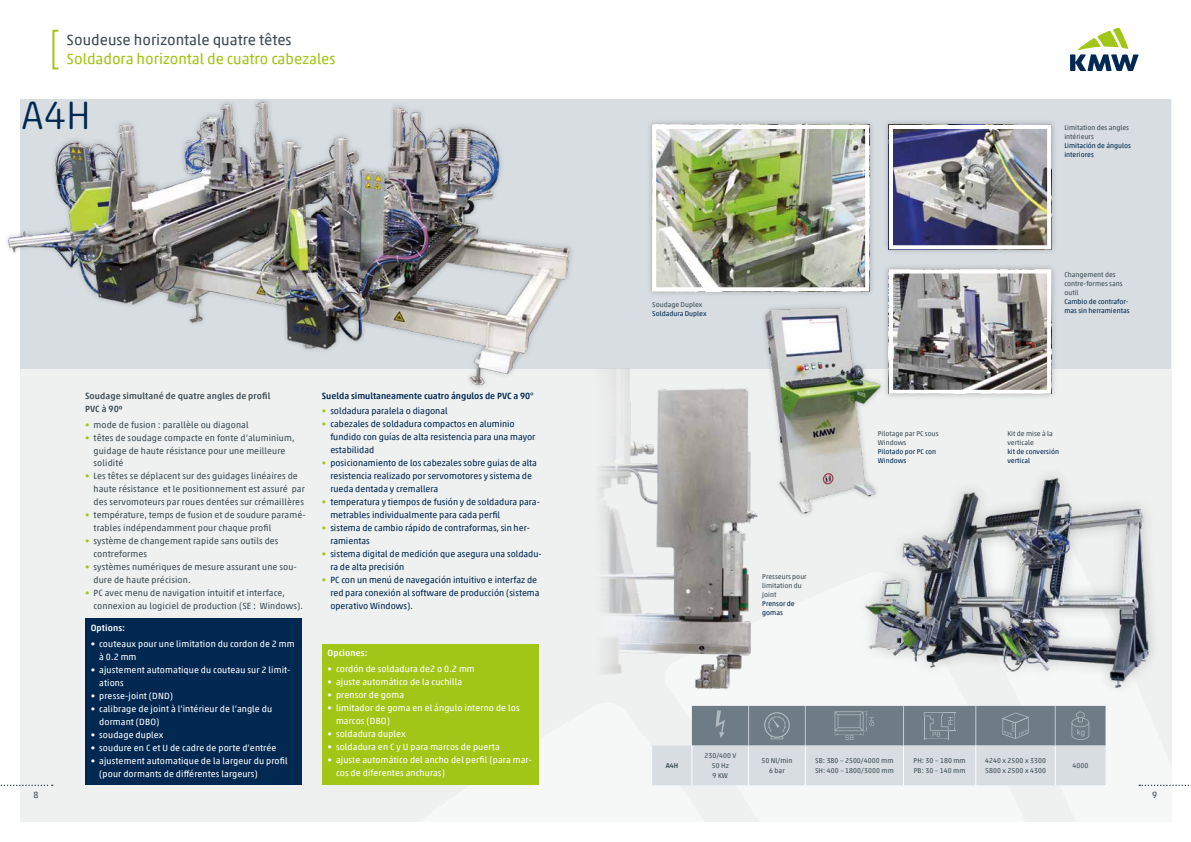
<style>
.page{position:relative;width:1191px;height:842px;background:#fff}
.page>*{position:absolute;margin:0;border:0;box-sizing:border-box;transform-origin:0 0}
.t1{font:300 40px "Akko Rounded Pro";color:#002851}
.t2{font:15px "Akko Pro";color:#a2c617}
.t3{font:15px "Akko Pro";color:#3f4e55}
.t4{font:9px/13px "Akko Pro";letter-spacing:.01em;color:#3f4e55}
.t5{font:9px/13px "Akko Pro";color:#002851}
.t6{font:9px/13px "Akko Pro";letter-spacing:.01em;color:#fff}
.t7{font:500 9px/13px "Akko Pro";letter-spacing:.01em;color:#3f4e55}
.t8{font:500 9px "Akko Pro";color:#002851}
.t9{font:500 9px "Akko Pro";letter-spacing:.01em;color:#fff}
.t10{font:7px/9px "Akko Pro";color:#3f4e55}
.t11{font:7px/9px "Akko Pro";color:#002851}
.t12{font:500 7px "Akko Pro";color:#3f4e55}
.s1{color:#a2c617}
</style>
<div class="page">
<div style="left:20px;top:99px;width:1151px;height:723px;background:#eff1f1"></div>
<svg style="left:1139px;top:784px;width:52px;height:2px"></svg>
<svg style="left:0;top:784px;width:53px;height:2px"></svg>
<div style="left:595px;top:99px;width:576px;height:270px;background:#d7dde1"></div>
<div style="left:52px;top:30px;width:7px;height:39px;border:2px solid #a2c617"></div>
<svg style="left:1070px;top:28px;width:68px;height:43px"></svg>
<div style="left:85px;top:618px;width:217px;height:167px;background:#002851"></div>
<div style="left:322px;top:644px;width:217px;height:140px;background:#a2c617"></div>
<svg style="left:652px;top:706px;width:453px;height:79px;background:#acb6bb"></svg>
<img style="left:7px;top:99px;width:580px;height:288px">
<img style="left:599px;top:369px;width:229px;height:350px">
<img style="left:742px;top:306px;width:140px;height:225px">
<div style="left:646px;top:119px;width:229px;height:179px;background:#1d1d1b;opacity:.3"></div>
<img style="left:657px;top:130px;width:207px;height:156px">
<div style="left:652px;top:125px;width:217px;height:166px;border:4px solid #fff"></div>
<div style="left:883px;top:119px;width:174px;height:136px;background:#1d1d1b;opacity:.3"></div>
<img style="left:894px;top:130px;width:152px;height:114px">
<div style="left:889px;top:125px;width:162px;height:124px;border:4px solid #fff"></div>
<div style="left:883px;top:263px;width:174px;height:137px;background:#1d1d1b;opacity:.3"></div>
<img style="left:894px;top:274px;width:152px;height:115px">
<div style="left:889px;top:269px;width:162px;height:125px;border:4px solid #fff"></div>
<img style="left:828px;top:457px;width:344px;height:249px">
<h2 class="t3" style="left:67px;top:31px;width:226px">Soudeuse horizontale quatre têtes</h2>
<h2 class="t2" style="left:67px;top:49px;width:270px">Soldadora horizontal de cuatro cabezales</h2>
<h1 class="t1" style="left:22px;top:92px;width:70px">A4H</h1>
<p class="t7" style="left:85px;top:389px;width:187px">Soudage simultané de quatre angles de profil<br>PVC à 90º</p>
<p class="t4" style="left:85px;top:418px;width:165px"><span class="s1">•</span> mode de fusion : parallèle ou diagonal</p>
<p class="t4" style="left:94px;top:431px;width:202px;text-indent:-9px"><span class="s1">•</span> têtes de soudage compacte en fonte d‘aluminium, guidage de haute résistance pour une meilleure solidité</p>
<p class="t4" style="left:94px;top:470px;width:213px;text-indent:-9px"><span class="s1">•</span> Les têtes se déplacent sur des guidages linéaires de haute résistance et le positionnement est assuré par des servomoteurs par roues dentées sur crémaillères</p>
<p class="t4" style="left:94px;top:509px;width:214px;text-indent:-9px"><span class="s1">•</span> température, temps de fusion et de soudure paramé&shy;trables indépendamment pour chaque profil</p>
<p class="t4" style="left:94px;top:535px;width:186px;text-indent:-9px"><span class="s1">•</span> système de changement rapide sans outils des contreformes</p>
<p class="t4" style="left:94px;top:561px;width:205px;text-indent:-9px"><span class="s1">•</span> systèmes numériques de mesure assurant une sou&shy;dure de haute précision.</p>
<p class="t4" style="left:94px;top:587px;width:211px;text-indent:-9px"><span class="s1">•</span> PC avec menu de navigation intuitif et interface, connexion au logiciel de production (SE : Windows).</p>
<p class="t8" style="left:322px;top:390px;width:213px">Suelda simultaneamente cuatro ángulos de PVC a 90°</p>
<p class="t5" style="left:322px;top:405px;width:127px"><span class="s1">•</span> soldadura paralela o diagonal</p>
<p class="t5" style="left:330px;top:418px;width:206px;text-indent:-9px"><span class="s1">•</span> cabezales de soldadura compactos en aluminio fundido con guías de alta resistencia para una mayor estabilidad</p>
<p class="t5" style="left:330px;top:457px;width:208px;text-indent:-9px"><span class="s1">•</span> posicionamiento de los cabezales sobre guias de alta resistencia realizado por servomotores y sistema de rueda dentada y cremallera</p>
<p class="t5" style="left:330px;top:496px;width:211px;text-indent:-9px"><span class="s1">•</span> temperatura y tiempos de fusión y de soldadura para&shy;metrables individualmente para cada perfil</p>
<p class="t5" style="left:330px;top:522px;width:201px;text-indent:-9px"><span class="s1">•</span> sistema de cambio rápido de contraformas, sin her&shy;ramientas</p>
<p class="t5" style="left:330px;top:548px;width:213px;text-indent:-9px"><span class="s1">•</span> sistema digital de medición que asegura una soldadu&shy;ra de alta precisión</p>
<p class="t5" style="left:330px;top:574px;width:211px;text-indent:-9px"><span class="s1">•</span> PC con un menú de navegación intuitivo e interfaz de red para conexión al software de producción (sistema operativo Windows).</p>
<p class="t10" style="left:652px;top:300px;width:52px">Soudage Duplex</p>
<p class="t11" style="left:652px;top:309px;width:56px">Soldadura Duplex</p>
<p class="t10" style="left:762px;top:572px;width:46px">Presseurs pour limitation du joint</p>
<p class="t11" style="left:762px;top:599px;width:34px">Prensor de gomas</p>
<p class="t10" style="left:878px;top:429px;width:62px">Pilotage par PC sous<br>Windows</p>
<p class="t11" style="left:878px;top:447px;width:60px">Pilotado por PC con<br>Windows</p>
<p class="t10" style="left:1064px;top:123px;width:66px">Limitation des angles intérieurs</p>
<p class="t11" style="left:1064px;top:141px;width:68px">Limitación de ángulos interiores</p>
<p class="t10" style="left:1064px;top:270px;width:60px">Changement des contre-formes sans outil</p>
<p class="t11" style="left:1064px;top:297px;width:67px">Cambio de contrafor&shy;mas sin herramientas</p>
<p class="t10" style="left:1007px;top:429px;width:47px">Kit de mise à la verticale</p>
<p class="t11" style="left:1007px;top:447px;width:53px">kit de conversión vertical</p>
<p class="t9" style="left:91px;top:622px;width:36px">Options:</p>
<p class="t6" style="left:99px;top:637px;width:197px;text-indent:-9px">• couteaux pour une limitation du cordon de 2 mm à 0.2 mm</p>
<p class="t6" style="left:99px;top:663px;width:193px;text-indent:-9px">• ajustement automatique du couteau sur 2 limit&shy;ations</p>
<p class="t6" style="left:91px;top:689px;width:84px">• presse-joint (DND)</p>
<p class="t6" style="left:99px;top:702px;width:174px;text-indent:-9px">• calibrage de joint à l‘intérieur de l‘angle du dormant (DBO)</p>
<p class="t6" style="left:91px;top:728px;width:74px">• soudage duplex</p>
<p class="t6" style="left:91px;top:741px;width:187px">• soudure en C et U de cadre de porte d‘entrée</p>
<p class="t6" style="left:99px;top:754px;width:190px;text-indent:-9px">• ajustement automatique de la largeur du profil (pour dormants de différentes largeurs)</p>
<p class="t9" style="left:327px;top:647px;width:42px">Opciones:</p>
<p class="t6" style="left:327px;top:662px;width:149px">• cordón de soldadura de2 o 0.2 mm</p>
<p class="t6" style="left:327px;top:675px;width:136px">• ajuste automático de la cuchilla</p>
<p class="t6" style="left:327px;top:688px;width:78px">• prensor de goma</p>
<p class="t6" style="left:336px;top:701px;width:185px;text-indent:-9px">• limitador de goma en el ángulo interno de los marcos (DBO)</p>
<p class="t6" style="left:327px;top:727px;width:80px">• soldadura duplex</p>
<p class="t6" style="left:327px;top:740px;width:174px">• soldadura en C y U para marcos de puerta</p>
<p class="t6" style="left:336px;top:753px;width:197px;text-indent:-9px">• ajuste automático del ancho del perfil (para mar&shy;cos de diferentes anchuras)</p>
<p class="t12" style="left:665px;top:761px;width:14px">A4H</p>
<p class="t10" style="left:704px;top:750px;width:33px;line-height:10px;text-align:center">230/400 V<br>50 Hz<br>9 KW</p>
<p class="t10" style="left:761px;top:755px;width:33px;line-height:10px;text-align:center">50 Nl/min<br>6 bar</p>
<p class="t10" style="left:815px;top:755px;width:80px;line-height:10px">SB: 380 – 2500/4000 mm<br>SH: 400 – 1800/3000 mm</p>
<p class="t10" style="left:913px;top:755px;width:54px;line-height:10px">PH: 30 – 180 mm<br>PB: 30 – 140 mm</p>
<p class="t10" style="left:985px;top:755px;width:62px;line-height:10px">4240 x 2500 x 3300<br>5800 x 2500 x 4300</p>
<p class="t10" style="left:1072px;top:761px;width:17px">4000</p>
<p class="t4" style="left:34px;top:788px;width:7px">8</p>
<p class="t4" style="left:1152px;top:788px;width:7px">9</p>
</div>
